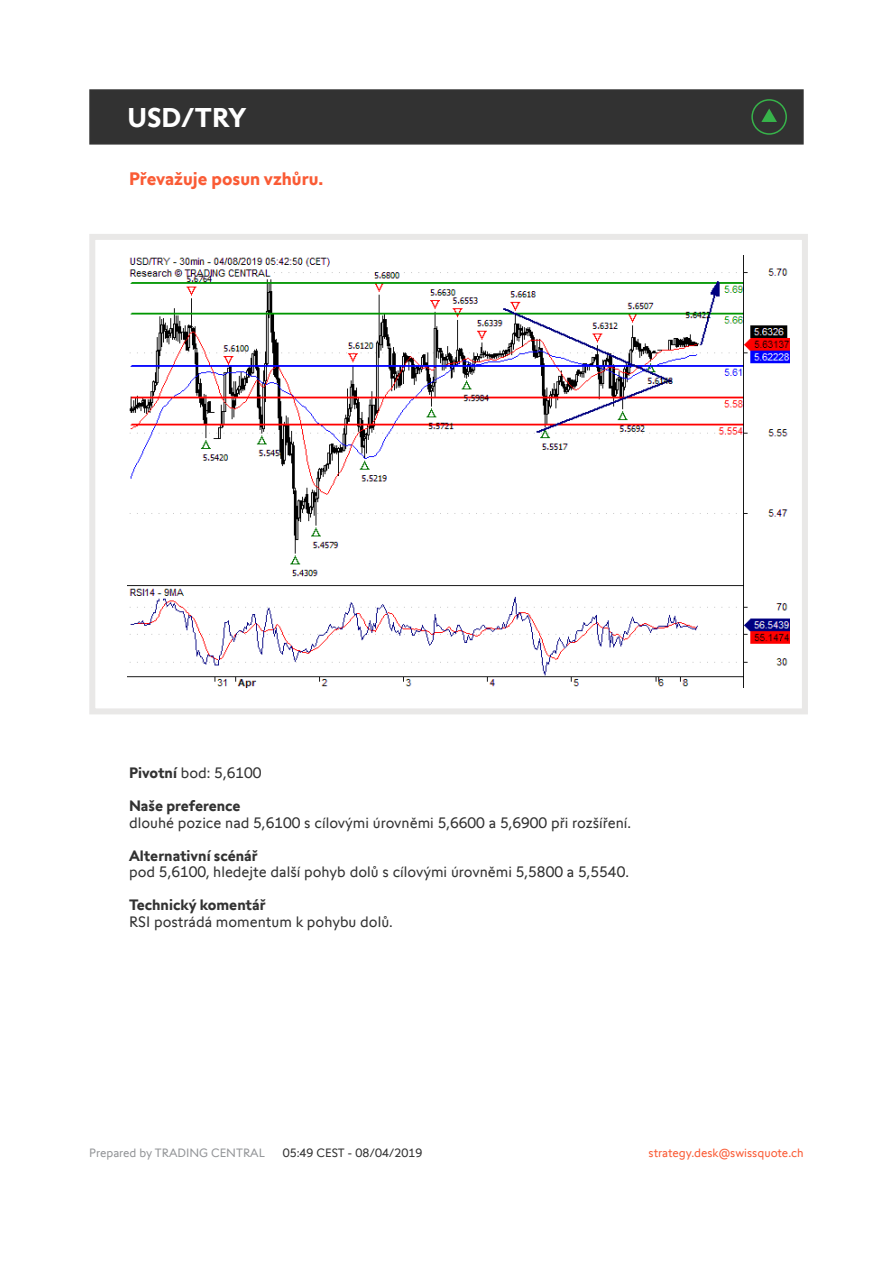
<style>
.page{position:relative;width:893px;height:1263px;background:#fff}
.page>*{position:absolute;margin:0;border:0;box-sizing:border-box;transform-origin:0 0}
.t1{font:700 27px "Swissquote CT";color:#fff}
.t2{font:700 18px "Swissquote CT";color:#fa5b35}
.t3{font:15px "Swissquote CT";color:#323232}
.t4{font:700 15px "Swissquote CT";color:#323232}
.t5{font:12px "Swissquote CT";color:#fa5b35}
.t6{font:12px "Swissquote CT";color:#939598}
.t7{font:12px "Swissquote CT";color:#323232}
.s1{font-weight:700}
</style>
<div class="page">
<div style="left:89px;top:234px;width:719px;height:480px;border:6px solid #e9e8e7"></div>
<div style="left:89px;top:89px;width:715px;height:56px;background:#323232;border:2px solid #323232"></div>
<img style="left:128px;top:255px;width:661px;height:432px">
<svg style="left:751px;top:99px;width:36px;height:36px"></svg>
<h1 class="t1" style="left:128px;top:101px;width:120px">USD/TRY</h1>
<p class="t2" style="left:129px;top:168px;width:196px">Převažuje posun vzhůru.</p>
<p class="t3" style="left:129px;top:764px;width:134px"><span class="s1">Pivotní</span> bod: 5,6100</p>
<p class="t4" style="left:129px;top:797px;width:113px">Naše preference</p>
<p class="t3" style="left:129px;top:814px;width:503px">dlouhé pozice nad 5,6100 s cílovými úrovněmi 5,6600 a 5,6900 při rozšíření.</p>
<p class="t4" style="left:129px;top:846px;width:130px">Alternativní scénář</p>
<p class="t3" style="left:129px;top:863px;width:501px">pod 5,6100, hledejte další pohyb dolů s cílovými úrovněmi 5,5800 a 5,5540.</p>
<p class="t4" style="left:129px;top:896px;width:138px">Technický komentář</p>
<p class="t3" style="left:129px;top:913px;width:265px">RSI postrádá momentum k pohybu dolů.</p>
<p class="t6" style="left:89px;top:1145px;width:177px">Prepared by TRADING CENTRAL</p>
<p class="t7" style="left:283px;top:1145px;width:141px">05:49 CEST - 08/04/2019</p>
<p class="t5" style="left:649px;top:1145px;width:157px">strategy.desk@swissquote.ch</p>
</div>
